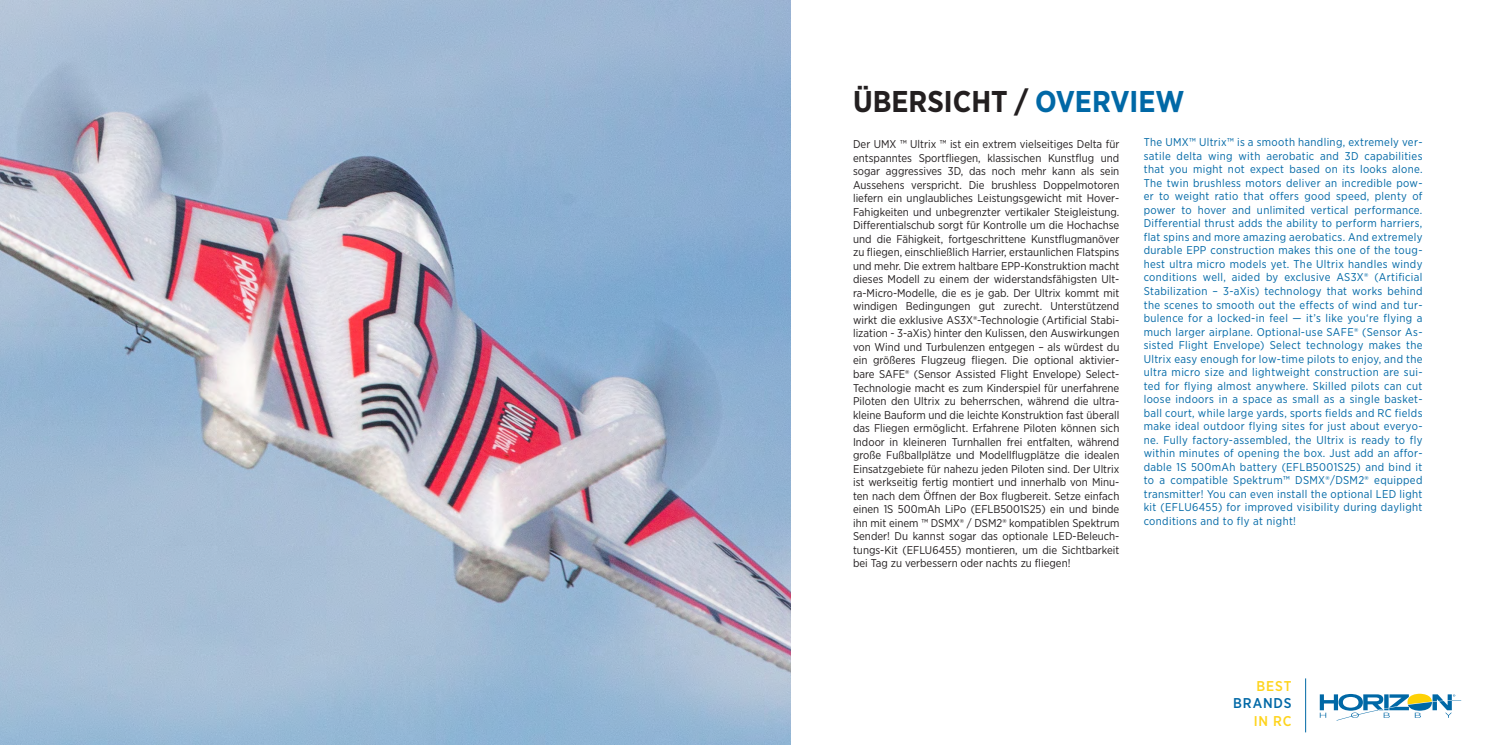
<style>
.page{position:relative;width:1489px;height:745px;background:#fff}
.page>*{position:absolute;margin:0;border:0;box-sizing:border-box;transform-origin:0 0}
.t1{font:700 30px "Gotham Narrow";color:#231f20}
.t2{font:500 14.12px/17.8px "Gotham Narrow";letter-spacing:.06em;color:#fed41d;text-align:right}
.t3{font:11.25px/13.5px "Gotham Narrow";color:#231f20;text-align:justify}
.t4{font:11.25px/13.5px "Gotham Narrow";letter-spacing:.03em;color:#0068a6;text-align:justify}
.s1{color:#0068a6}
</style>
<div class="page">
<img style="left:0;top:0;width:790px;height:744px">
<hr style="left:1305px;top:678px;width:1px;height:54px;background:#0068a6">
<svg style="left:1319px;top:693px;width:141px;height:27px"></svg>
<p class="t1" style="left:853px;top:82px;width:333px">ÜBERSICHT / <span class="s1">OVERVIEW</span></p>
<p class="t3" style="left:853px;top:137px;width:268px">Der UMX ™ Ultrix ™ ist ein extrem vielseitiges Delta für entspanntes Sportfliegen, klassischen Kunstflug und sogar aggressives 3D, das noch mehr kann als sein Aussehens verspricht. Die brushless Doppelmotoren liefern ein unglaubliches Leistungsgewicht mit Hover-Fahigkeiten und unbegrenzter vertikaler Steigleistung.<br>Differentialschub sorgt für Kontrolle um die Hochachse und die Fähigkeit, fortgeschrittene Kunstflugmanöver zu fliegen, einschließlich Harrier, erstaunlichen Flatspins und mehr. Die extrem haltbare EPP-Konstruktion macht dieses Modell zu einem der widerstandsfähigsten Ult&shy;ra-Micro-Modelle, die es je gab. Der Ultrix kommt mit windigen Bedingungen gut zurecht. Unterstützend wirkt die exklusive AS3X®-Technologie (Artificial Stabi&shy;lization - 3-aXis) hinter den Kulissen, den Auswirkungen von Wind und Turbulenzen entgegen – als würdest du ein größeres Flugzeug fliegen. Die optional aktivier&shy;bare SAFE® (Sensor Assisted Flight Envelope) Select-Technologie macht es zum Kinderspiel für unerfahrene Piloten den Ultrix zu beherrschen, während die ultra&shy;kleine Bauform und die leichte Konstruktion fast überall das Fliegen ermöglicht. Erfahrene Piloten können sich Indoor in kleineren Turnhallen frei entfalten, während große Fußballplätze und Modellflugplätze die idealen Einsatzgebiete für nahezu jeden Piloten sind. Der Ultrix ist werkseitig fertig montiert und innerhalb von Minu&shy;ten nach dem Öffnen der Box flugbereit. Setze einfach einen 1S 500mAh LiPo (EFLB5001S25) ein und binde ihn mit einem ™ DSMX® / DSM2® kompatiblen Spektrum Sender! Du kannst sogar das optionale LED-Beleuch&shy;tungs-Kit (EFLU6455) montieren, um die Sichtbarkeit bei Tag zu verbessern oder nachts zu fliegen!</p>
<p class="t4" style="left:1143px;top:135px;width:280px">The UMX™ Ultrix™ is a smooth handling, extremely ver&shy;satile delta wing with aerobatic and 3D capabilities that you might not expect based on its looks alone.<br>The twin brushless motors deliver an incredible pow&shy;er to weight ratio that offers good speed, plenty of power to hover and unlimited vertical performance.<br>Differential thrust adds the ability to perform harriers, flat spins and more amazing aerobatics. And extremely durable EPP construction makes this one of the toug&shy;hest ultra micro models yet. The Ultrix handles windy conditions well, aided by exclusive AS3X® (Artificial Stabilization – 3-aXis) technology that works behind the scenes to smooth out the effects of wind and tur&shy;bulence for a locked-in feel — it’s like you‘re flying a much larger airplane. Optional-use SAFE® (Sensor As&shy;sisted Flight Envelope) Select technology makes the Ultrix easy enough for low-time pilots to enjoy, and the ultra micro size and lightweight construction are sui&shy;ted for flying almost anywhere. Skilled pilots can cut loose indoors in a space as small as a single basket&shy;ball court, while large yards, sports fields and RC fields make ideal outdoor flying sites for just about everyo&shy;ne. Fully factory-assembled, the Ultrix is ready to fly within minutes of opening the box. Just add an affor&shy;dable 1S 500mAh battery (EFLB5001S25) and bind it to a compatible Spektrum™ DSMX®/DSM2® equipped transmitter! You can even install the optional LED light kit (EFLU6455) for improved visibility during daylight conditions and to fly at night!</p>
<p class="t2" style="left:1233px;top:676px;width:60px">BEST<br><span class="s1">BRANDS<br></span>IN RC</p>
</div>
